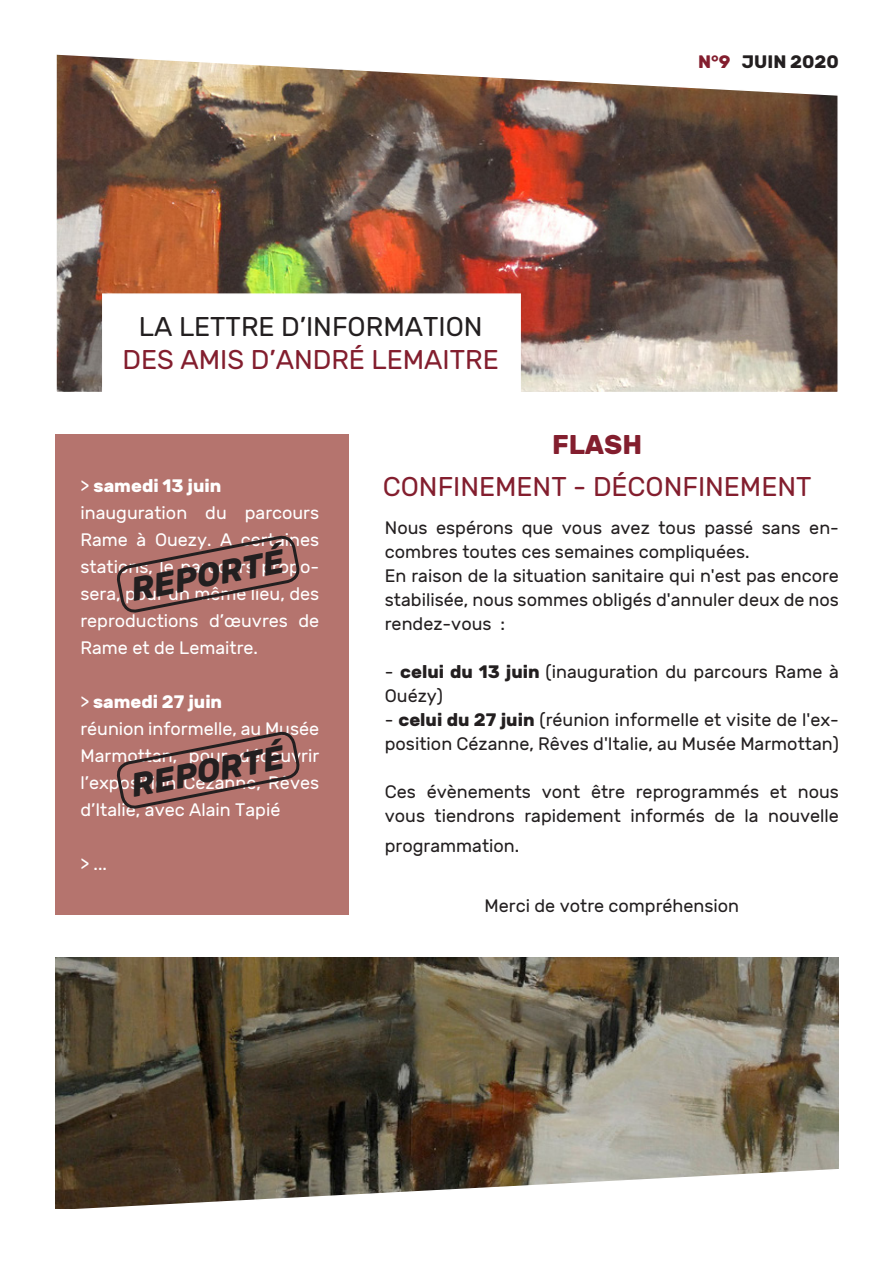
<style>
.page{position:relative;width:893px;height:1263px;background:#fff}
.page>*{position:absolute;margin:0;border:0;box-sizing:border-box;transform-origin:0 0}
.t1{font:italic 700 33px "Rubik";color:#231f20}
.t2{font:27px "Rubik";color:#831e2e}
.t3{font:27px "Rubik";color:#231f20}
.t4{font:700 27px "Rubik";color:#831e2e}
.t5{font:18px/24px "Rubik";color:#231f20}
.t6{font:18px/27px "Rubik";color:#fff;text-align:justify}
.t7{font:700 18px "Rubik";color:#fff}
.t8{font:700 18px "Rubik";color:#231f20}
.s1{color:#831e2e}
.s2{font-weight:400}
.s3{font-weight:700}
</style>
<div class="page">
<img style="left:55px;top:957px;width:784px;height:203px">
<div style="left:55px;top:434px;width:293px;height:480px;background:#b5746e"></div>
<img style="left:58px;top:103px;width:778px;height:287px">
<svg style="left:56px;top:54px;width:782px;height:49px"></svg>
<svg style="left:55px;top:1160px;width:784px;height:49px"></svg>
<div style="left:102px;top:293px;width:419px;height:111px;background:#fff;border:2px solid #fff"></div>
<svg style="left:117px;top:535px;width:183px;height:78px"></svg>
<svg style="left:116px;top:731px;width:184px;height:78px"></svg>
<p class="t8" style="left:698px;top:51px;width:142px"><span class="s1">N°9</span> JUIN 2020</p>
<p class="t3" style="left:139px;top:312px;width:345px">LA LETTRE D’INFORMATION</p>
<p class="t2" style="left:123px;top:344px;width:378px">DES AMIS D’ANDRÉ LEMAITRE</p>
<p class="t4" style="left:552px;top:429px;width:91px">FLASH</p>
<p class="t7" style="left:80px;top:475px;width:143px"><span class="s2">&gt;</span> samedi 13 juin</p>
<p class="t2" style="left:383px;top:472px;width:430px">CONFINEMENT - DÉCONFINEMENT</p>
<p class="t6" style="left:80px;top:500px;width:240px">inauguration du parcours Rame à Ouezy. A certaines stations, le parcours propo&shy;sera, pour un même lieu, des reproductions d’œuvres de Rame et de Lemaitre.</p>
<p class="t5" style="left:385px;top:517px;width:456px">Nous espérons que vous avez tous passé sans en&shy;combres toutes ces semaines compliquées.</p>
<p class="t5" style="left:385px;top:565px;width:456px;text-align:justify">En raison de la situation sanitaire qui n'est pas encore stabilisée, nous sommes obligés d'annuler deux de nos rendez-vous :</p>
<p class="t5" style="left:385px;top:661px;width:456px">- <span class="s3">celui du 13 juin</span> (inauguration du parcours Rame à<br>Ouézy)</p>
<p class="t5" style="left:385px;top:709px;width:456px">- <span class="s3">celui du 27 juin</span> (réunion informelle et visite de l'ex&shy;position Cézanne, Rêves d'Italie, au Musée Marmottan)</p>
<p class="t5" style="left:385px;top:781px;width:456px">Ces évènements vont être reprogrammés et nous vous tiendrons rapidement informés de la nouvelle</p>
<p class="t5" style="left:385px;top:835px;width:136px">programmation.</p>
<p class="t1" style="left:128px;top:571px;width:156px;rotate:-11deg">REPORTÉ</p>
<p class="t7" style="left:80px;top:691px;width:143px"><span class="s2">&gt;</span> samedi 27 juin</p>
<p class="t6" style="left:80px;top:716px;width:240px">réunion informelle, au Musée Marmottan, pour découvrir l’exposition Cézanne, Rêves d’Italie, avec Alain Tapié</p>
<p class="t6" style="left:80px;top:851px;width:28px">&gt; ...</p>
<p class="t1" style="left:128px;top:767px;width:156px;rotate:-11deg">REPORTÉ</p>
<p class="t5" style="left:485px;top:895px;width:256px">Merci de votre compréhension</p>
</div>
